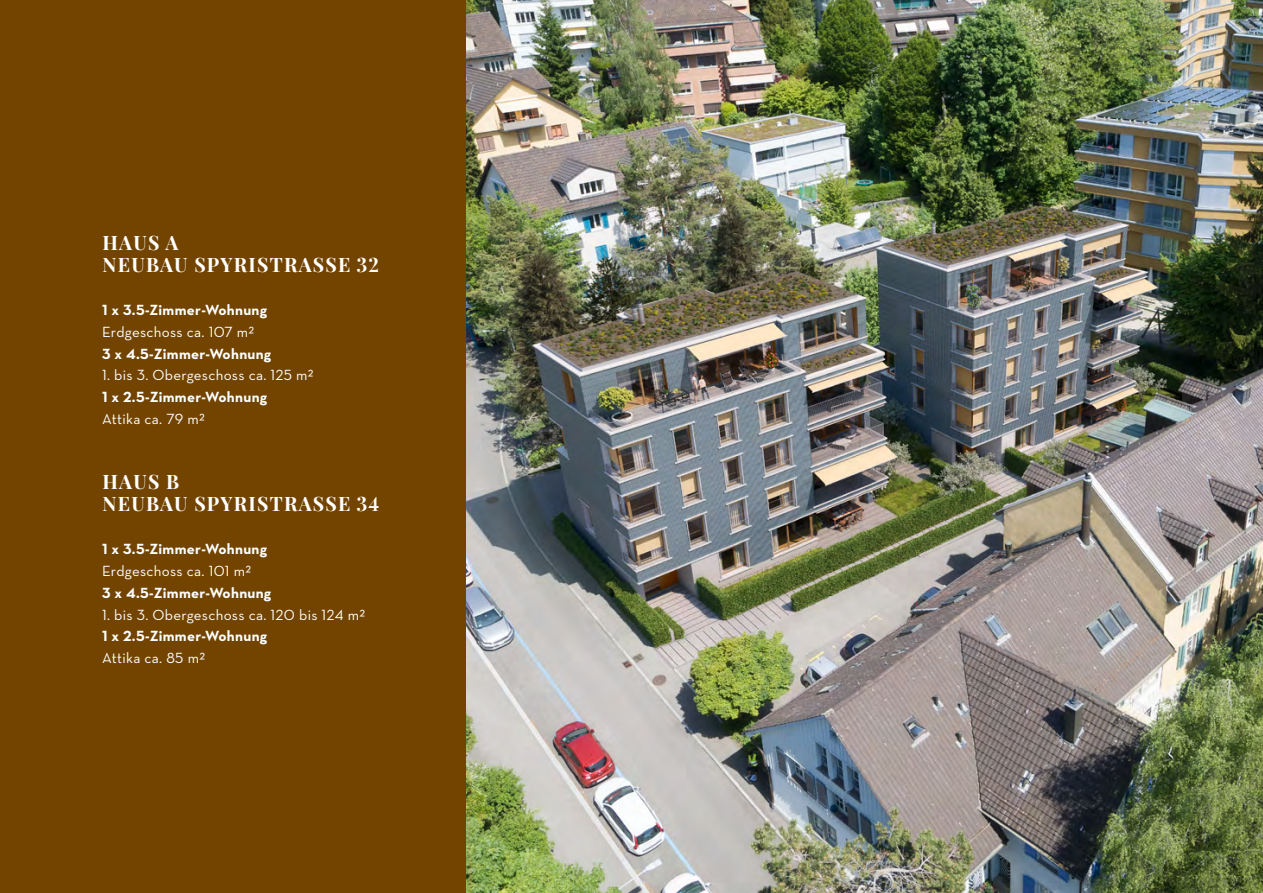
<style>
.page{position:relative;width:1263px;height:893px;background:#fff}
.page>*{position:absolute;margin:0;border:0;box-sizing:border-box;transform-origin:0 0}
.t1{font:19.5px/21.8px "Playfair Display";letter-spacing:.065em;color:#fff}
.t2{font:15px "Neutraface Text";letter-spacing:.02em;color:#fff}
.t3{font:700 15px "Neutraface Text";letter-spacing:.02em;color:#fff}
</style>
<div class="page">
<div style="left:0;top:0;width:480px;height:893px;background:#724400"></div>
<img style="left:467px;top:0;width:796px;height:893px">
<h1 class="t1" style="left:102px;top:230px;width:278px">HAUS A<br>NEUBAU SPYRISTRASSE 32</h1>
<p class="t3" style="left:102px;top:300px;width:166px">1 x 3.5-Zimmer-Wohnung</p>
<p class="t2" style="left:102px;top:322px;width:154px">Erdgeschoss ca. 107 m2</p>
<p class="t3" style="left:102px;top:344px;width:171px">3 x 4.5-Zimmer-Wohnung</p>
<p class="t2" style="left:102px;top:366px;width:213px">1. bis 3. Obergeschoss ca. 125 m2</p>
<p class="t3" style="left:102px;top:387px;width:167px">1 x 2.5-Zimmer-Wohnung</p>
<p class="t2" style="left:102px;top:409px;width:104px">Attika ca. 79 m2</p>
<h1 class="t1" style="left:102px;top:469px;width:278px">HAUS B<br>NEUBAU SPYRISTRASSE 34</h1>
<p class="t3" style="left:102px;top:539px;width:166px">1 x 3.5-Zimmer-Wohnung</p>
<p class="t2" style="left:102px;top:562px;width:151px">Erdgeschoss ca. 101 m2</p>
<p class="t3" style="left:102px;top:583px;width:171px">3 x 4.5-Zimmer-Wohnung</p>
<p class="t2" style="left:102px;top:605px;width:265px">1. bis 3. Obergeschoss ca. 120 bis 124 m2</p>
<p class="t3" style="left:102px;top:626px;width:167px">1 x 2.5-Zimmer-Wohnung</p>
<p class="t2" style="left:102px;top:649px;width:105px">Attika ca. 85 m2</p>
</div>
